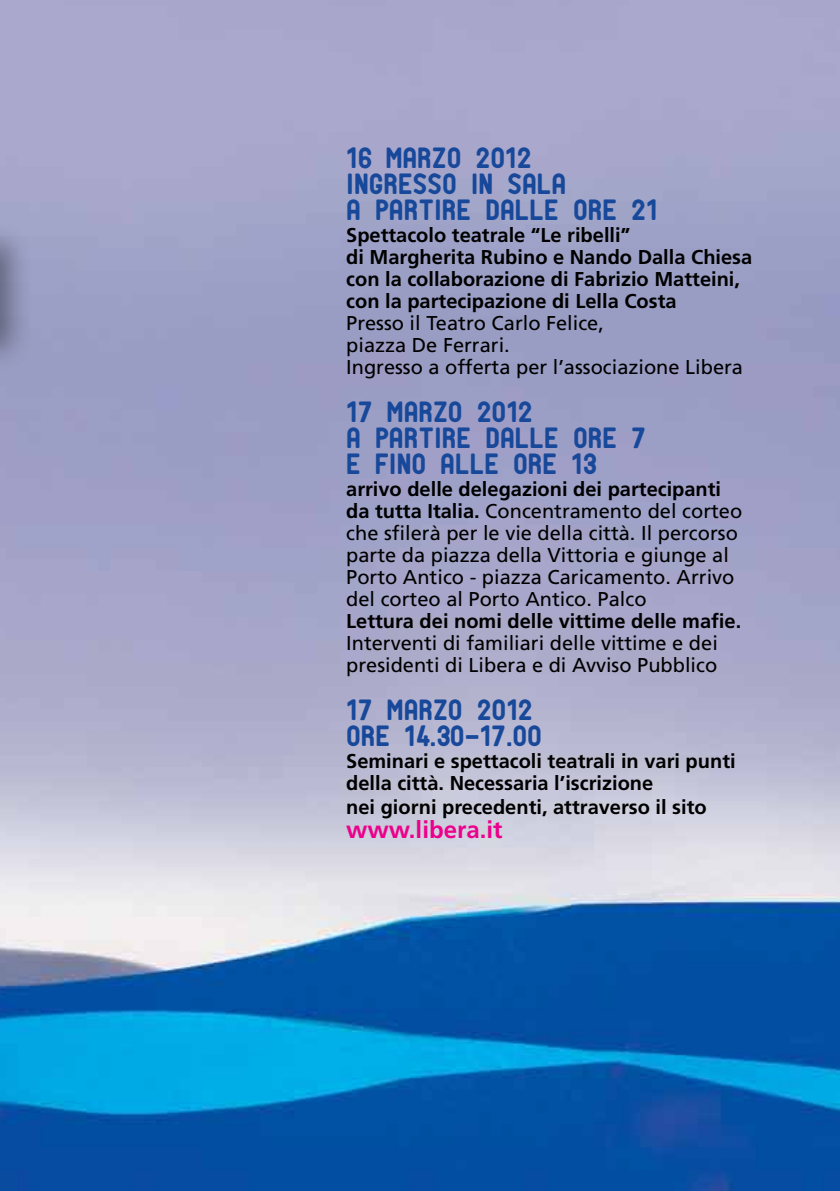
<style>
.page{position:relative;width:840px;height:1191px;background:#fff}
.page>*{position:absolute;margin:0;border:0;box-sizing:border-box;transform-origin:0 0}
.t1{font:28px/26px "PTF NORDIC Round";color:#17489a}
.t2{font:700 24px "Frutiger LT Std";color:#ec008c}
.t3{font:20px/22px "Frutiger LT Std";color:#000}
.t4{font:700 20px/22px "Frutiger LT Std";color:#000}
.s1{font-weight:700}
</style>
<div class="page">
<img style="left:0;top:0;width:839px;height:1191px">
<div style="left:0;top:221px;width:33px;height:161px;background:#000;opacity:.4"></div>
<svg style="left:0;top:238px;width:1px;height:112px"></svg>
<h1 class="t1" style="left:346px;top:146px;width:312px">16 MARZO 2012<br>INGRESSO IN SALA<br>A PARTIRE DALLE ORE 21</h1>
<p class="t4" style="left:346px;top:224px;width:407px">Spettacolo teatrale “Le ribelli”<br>di Margherita Rubino e Nando Dalla Chiesa con la collaborazione di Fabrizio Matteini, con la partecipazione di Lella Costa</p>
<p class="t3" style="left:346px;top:312px;width:398px">Presso il Teatro Carlo Felice,<br>piazza De Ferrari.<br>Ingresso a offerta per l’associazione Libera</p>
<h1 class="t1" style="left:346px;top:400px;width:301px">17 MARZO 2012<br>A PARTIRE DALLE ORE 7<br>E FINO ALLE ORE 13</h1>
<p class="t3" style="left:346px;top:478px;width:397px"><span class="s1">arrivo delle delegazioni dei partecipanti da tutta Italia.</span> Concentramento del corteo che sfilerà per le vie della città. Il percorso parte da piazza della Vittoria e giunge al Porto Antico - piazza Caricamento. Arrivo del corteo al Porto Antico. Palco</p>
<p class="t4" style="left:346px;top:610px;width:396px">Lettura dei nomi delle vittime delle mafie.</p>
<p class="t3" style="left:346px;top:632px;width:373px">Interventi di familiari delle vittime e dei presidenti di Libera e di Avviso Pubblico</p>
<h1 class="t1" style="left:346px;top:698px;width:197px">17 MARZO 2012<br>ORE 14.30-17.00</h1>
<p class="t4" style="left:346px;top:750px;width:391px">Seminari e spettacoli teatrali in vari punti della città. Necessaria l’iscrizione</p>
<p class="t4" style="left:346px;top:796px;width:362px">nei giorni precedenti, attraverso il sito</p>
<p class="t2" style="left:346px;top:815px;width:158px">www.libera.it</p>
</div>
